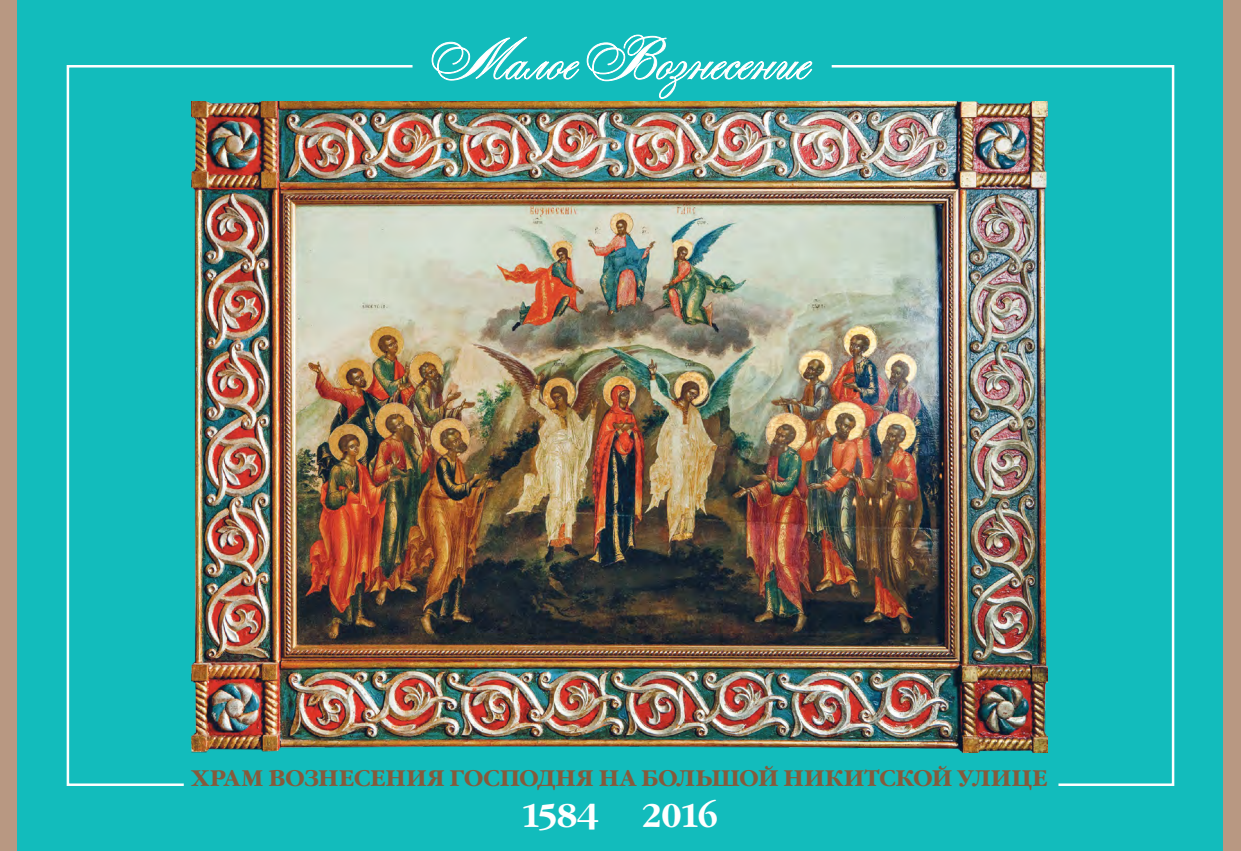
<style>
.page{position:relative;width:1241px;height:851px;background:#fff}
.page>*{position:absolute;margin:0;border:0;box-sizing:border-box;transform-origin:0 0}
.t1{font:77.12px "Alexandra Script";letter-spacing:.01em;color:#fff}
.t2{font:700 32.5px "Garamond C";letter-spacing:-.035em;color:#fff}
.t3{font:700 22.5px "Garamond C";letter-spacing:-.01em;color:#865a3b}
</style>
<div class="page">
<div style="left:0;top:0;width:1240px;height:850px;background:#b89882"></div>
<div style="left:18px;top:0;width:1204px;height:850px;background:#12bcbc"></div>
<svg style="left:431px;top:36px;width:148px;height:45px"></svg>
<svg style="left:586px;top:34px;width:226px;height:65px"></svg>
<img style="left:415px;top:101px;width:414px;height:647px">
<img style="left:66px;top:65px;width:349px;height:721px">
<img style="left:829px;top:65px;width:346px;height:721px">
<h1 class="t1" style="left:432px;top:26px;width:378px">Малое Вознесение</h1>
<p class="t3" style="left:191px;top:765px;width:858px">ХРАМ ВОЗНЕСЕНИЯ ГОСПОДНЯ НА БОЛЬШОЙ НИКИТСКОЙ УЛИЦЕ</p>
<h2 class="t2" style="left:521px;top:797px;width:79px">1584</h2>
<h2 class="t2" style="left:641px;top:797px;width:78px">2016</h2>
</div>
